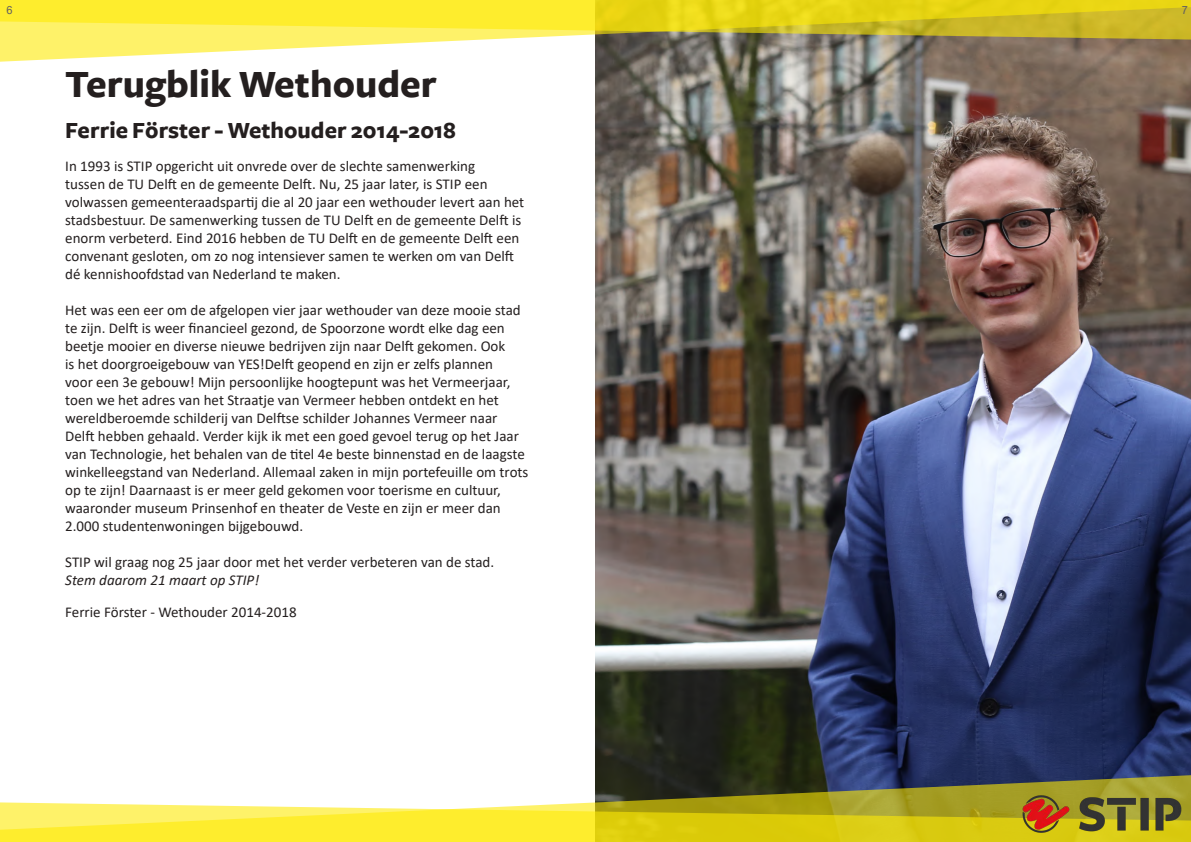
<style>
.page{position:relative;width:1191px;height:842px;background:#fff}
.page>*{position:absolute;margin:0;border:0;box-sizing:border-box;transform-origin:0 0}
.t1{font:700 40px "Freight Sans";color:#241f1f}
.t2{font:700 24px "Freight Sans";color:#241f1f}
.t3{font:15px/18px "Calibri";color:#241f1f}
.t4{font:italic 15px "Calibri";color:#241f1f}
.t5{font:11px "Arial Nova";color:#615f60}
</style>
<div class="page">
<img style="left:595px;top:62px;width:596px;height:713px">
<svg style="left:0;top:775px;width:1012px;height:67px"></svg>
<img style="left:1012px;top:775px;width:179px;height:67px">
<svg style="left:0;top:40px;width:1191px;height:22px"></svg>
<svg style="left:0;top:0;width:1191px;height:40px"></svg>
<p class="t5" style="left:6px;top:4px;width:8px">6</p>
<p class="t5" style="left:1181px;top:4px;width:8px">7</p>
<h1 class="t1" style="left:65px;top:63px;width:373px">Terugblik Wethouder</h1>
<h2 class="t2" style="left:65px;top:118px;width:392px">Ferrie Förster - Wethouder 2014-2018</h2>
<p class="t3" style="left:65px;top:157px;width:460px">In 1993 is STIP opgericht uit onvrede over de slechte samenwerking<br>tussen de TU Delft en de gemeente Delft. Nu, 25 jaar later, is STIP een volwassen gemeenteraadspartij die al 20 jaar een wethouder levert aan het stadsbestuur. De samenwerking tussen de TU Delft en de gemeente Delft is enorm verbeterd. Eind 2016 hebben de TU Delft en de gemeente Delft een convenant gesloten, om zo nog intensiever samen te werken om van Delft dé kennishoofdstad van Nederland te maken.</p>
<p class="t3" style="left:65px;top:301px;width:465px">Het was een eer om de afgelopen vier jaar wethouder van deze mooie stad te zijn. Delft is weer financieel gezond, de Spoorzone wordt elke dag een beetje mooier en diverse nieuwe bedrijven zijn naar Delft gekomen. Ook<br>is het doorgroeigebouw van YES!Delft geopend en zijn er zelfs plannen<br>voor een 3e gebouw! Mijn persoonlijke hoogtepunt was het Vermeerjaar, toen we het adres van het Straatje van Vermeer hebben ontdekt en het wereldberoemde schilderij van Delftse schilder Johannes Vermeer naar Delft hebben gehaald. Verder kijk ik met een goed gevoel terug op het Jaar van Technologie, het behalen van de titel 4e beste binnenstad en de laagste winkelleegstand van Nederland. Allemaal zaken in mijn portefeuille om trots op te zijn! Daarnaast is er meer geld gekomen voor toerisme en cultuur, waaronder museum Prinsenhof en theater de Veste en zijn er meer dan 2.000 studentenwoningen bijgebouwd.</p>
<p class="t3" style="left:65px;top:553px;width:430px">STIP wil graag nog 25 jaar door met het verder verbeteren van de stad.</p>
<p class="t4" style="left:65px;top:570px;width:195px">Stem daarom 21 maart op STIP!</p>
<p class="t3" style="left:65px;top:603px;width:233px">Ferrie Förster - Wethouder 2014-2018</p>
</div>
